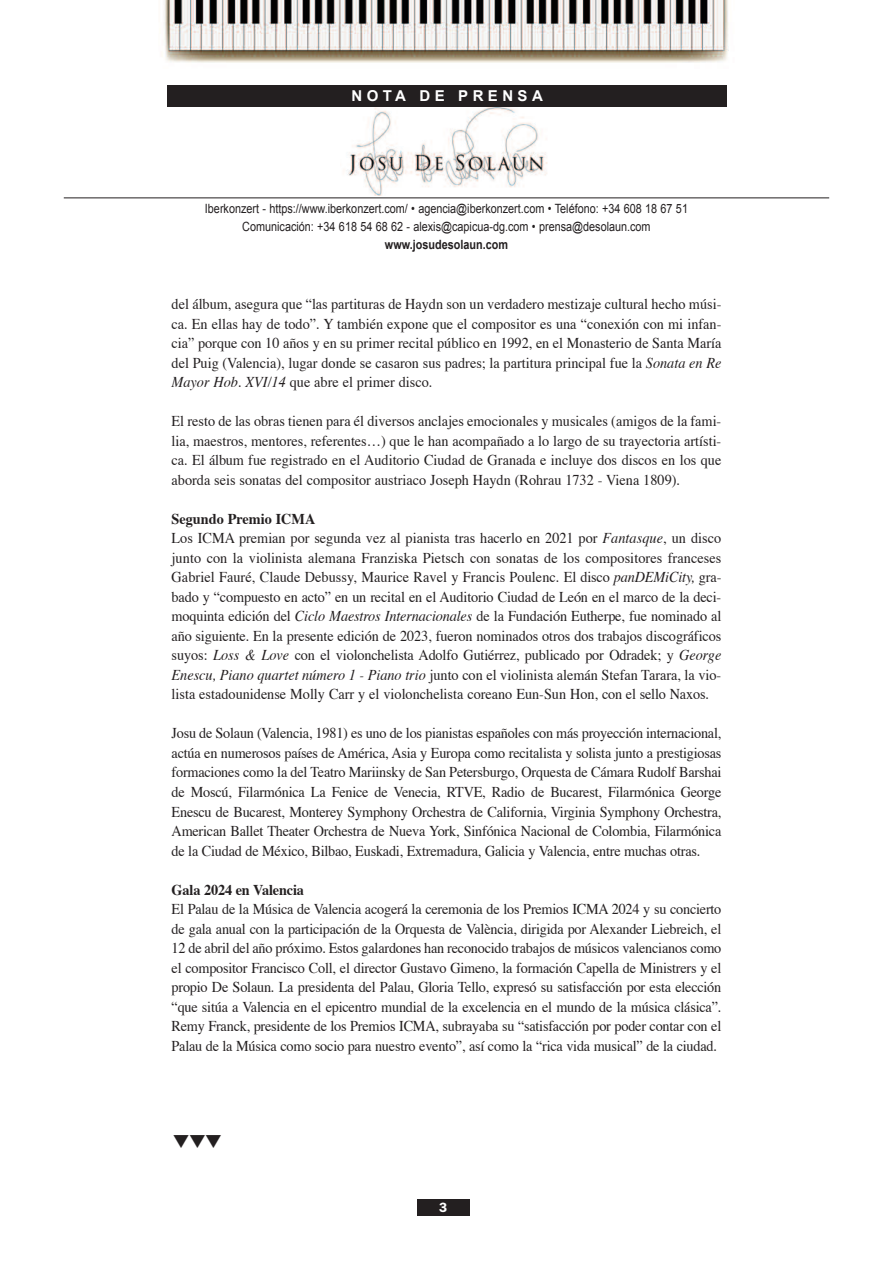
<style>
.page{position:relative;width:893px;height:1263px;background:#fff}
.page>*{position:absolute;margin:0;border:0;box-sizing:border-box;transform-origin:0 0}
.t1{font:18px "Monotype Sorts";color:#231f20}
.t2{font:15px/19.5px "Times";color:#231f20;text-align:justify;scale:.95 1}
.t3{font:700 15px "Times";letter-spacing:-.01em;color:#231f20;scale:.95 1}
.t4{font:700 15px "Arial";letter-spacing:.295em;color:#fff}
.t5{font:600 13.5px "Franklin Gothic";color:#fff}
.t6{font:12.75px/18px "Arial";color:#231f20;text-align:center;scale:.85 1}
.t7{font:700 12.75px "Arial";color:#231f20;scale:.85 1}
.s1{font-style:italic}
.s2{font-weight:700}
</style>
<div class="page">
<div style="left:417px;top:1199px;width:52px;height:17px;background:#231f20"></div>
<img style="left:340px;top:106px;width:213px;height:89px">
<hr style="left:64px;top:198px;width:765px;height:1px;background:#231f20">
<div style="left:167px;top:85px;width:560px;height:21px;background:#231f20"></div>
<img style="left:164px;top:0;width:565px;height:63px">
<p class="t4" style="left:351px;top:87px;width:193px">NOTA DE PRENSA</p>
<p class="t6" style="left:205px;top:200px;width:570px">Iberkonzert - https://www.iberkonzert.com/ • agencia@iberkonzert.com • Teléfono: +34 608 18 67 51<br>Comunicación: +34 618 54 68 62 - alexis@capicua-dg.com • prensa@desolaun.com</p>
<p class="t7" style="left:385px;top:238px;width:146px">www.josudesolaun.com</p>
<p class="t2" style="left:172px;top:296px;width:580px">del álbum, asegura que “las partituras de Haydn son un verdadero mestizaje cultural hecho músi&shy;ca. En ellas hay de todo”. Y también expone que el compositor es una “conexión con mi infan&shy;cia” porque con 10 años y en su primer recital público en 1992, en el Monasterio de Santa María del Puig (Valencia), lugar donde se casaron sus padres; la partitura principal fue la <span class="s1">Sonata en Re Mayor Hob. XVI/14</span> que abre el primer disco.</p>
<p class="t2" style="left:172px;top:413px;width:580px">El resto de las obras tienen para él diversos anclajes emocionales y musicales (amigos de la fami&shy;lia, maestros, mentores, referentes…) que le han acompañado a lo largo de su trayectoria artísti&shy;ca. El álbum fue registrado en el Auditorio Ciudad de Granada e incluye dos discos en los que aborda seis sonatas del compositor austriaco Joseph Haydn (Rohrau 1732 - Viena 1809).</p>
<p class="t2" style="left:172px;top:510px;width:580px;text-align:left"><span class="s2">Segundo Premio ICMA<br></span>Los ICMA premian por segunda vez al pianista tras hacerlo en 2021 por <span class="s1">Fantasque</span>, un disco junto con la violinista alemana Franziska Pietsch con sonatas de los compositores franceses Gabriel Fauré, Claude Debussy, Maurice Ravel y Francis Poulenc. El disco <span class="s1">panDEMiCity,</span> gra&shy;bado y “compuesto en acto” en un recital en el Auditorio Ciudad de León en el marco de la deci&shy;moquinta edición del <span class="s1">Ciclo Maestros Internacionales</span> de la Fundación Eutherpe, fue nominado al año siguiente. En la presente edición de 2023, fueron nominados otros dos trabajos discográficos suyos: <span class="s1">Loss &amp; Love</span> con el violonchelista Adolfo Gutiérrez, publicado por Odradek; y <span class="s1">George Enescu, Piano quartet número 1 - Piano trio</span> junto con el violinista alemán Stefan Tarara, la vio&shy;lista estadounidense Molly Carr y el violonchelista coreano Eun-Sun Hon, con el sello Naxos.</p>
<p class="t2" style="left:172px;top:725px;width:580px">Josu de Solaun (Valencia, 1981) es uno de los pianistas españoles con más proyección internacional, actúa en numerosos países de América, Asia y Europa como recitalista y solista junto a prestigiosas formaciones como la del Teatro Mariinsky de San Petersburgo, Orquesta de Cámara Rudolf Barshai de Moscú, Filarmónica La Fenice de Venecia, RTVE, Radio de Bucarest, Filarmónica George Enescu de Bucarest, Monterey Symphony Orchestra de California, Virginia Symphony Orchestra, American Ballet Theater Orchestra de Nueva York, Sinfónica Nacional de Colombia, Filarmónica de la Ciudad de México, Bilbao, Euskadi, Extremadura, Galicia y Valencia, entre muchas otras.</p>
<p class="t3" style="left:172px;top:883px;width:141px">Gala 2024 en Valencia</p>
<p class="t2" style="left:172px;top:900px;width:580px">El Palau de la Música de Valencia acogerá la ceremonia de los Premios ICMA 2024 y su concierto de gala anual con la participación de la Orquesta de València, dirigida por Alexander Liebreich, el 12 de abril del año próximo. Estos galardones han reconocido trabajos de músicos valencianos como el compositor Francisco Coll, el director Gustavo Gimeno, la formación Capella de Ministrers y el propio De Solaun. La presidenta del Palau, Gloria Tello, expresó su satisfacción por esta elección “que sitúa a Valencia en el epicentro mundial de la excelencia en el mundo de la música clásica”.<br>Remy Franck, presidente de los Premios ICMA, subrayaba su “satisfacción por poder contar con el Palau de la Música como socio para nuestro evento”, así como la “rica vida musical” de la ciudad.</p>
<p class="t1" style="left:173px;top:1133px;width:50px">ttt</p>
<p class="t5" style="left:439px;top:1200px;width:10px">3</p>
</div>
